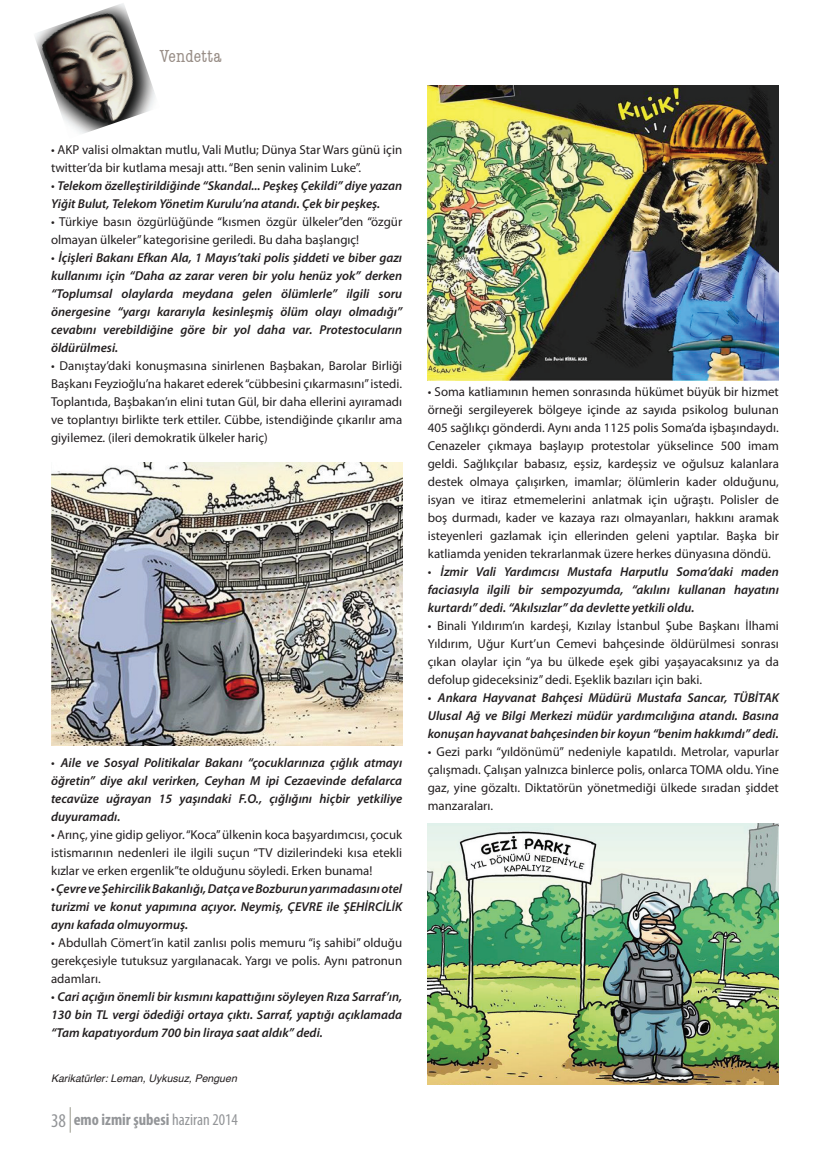
<style>
.page{position:relative;width:830px;height:1170px;background:#fff}
.page>*{position:absolute;margin:0;border:0;box-sizing:border-box;transform-origin:0 0}
.t1{font:condensed 18px "American Typewriter";letter-spacing:.01em;color:#988d86}
.t2{font:700 condensed 16.5px "Myriad Pro";color:#939598}
.t3{font:12.9px/18px "Myriad Pro";color:#231f20;text-align:justify}
.t4{font:italic 600 12.9px/18px "Myriad Pro";color:#231f20;text-align:justify}
.t5{font:italic 10.5px "Helvetica";color:#231f20}
.s1{font-weight:400;font-style:normal}
.s2{font-weight:400;font-size:19.5px}
.s3{font-weight:400}
</style>
<div class="page">
<svg style="left:70px;top:1107px;width:1px;height:25px"></svg>
<img style="left:35px;top:3px;width:120px;height:131px">
<img style="left:427px;top:85px;width:351px;height:295px">
<img style="left:427px;top:823px;width:351px;height:261px">
<img style="left:51px;top:462px;width:351px;height:283px">
<h1 class="t1" style="left:160px;top:42px;width:63px">Vendetta</h1>
<p class="t3" style="left:51px;top:141px;width:352px">• AKP valisi olmaktan mutlu, Vali Mutlu; Dünya Star Wars günü için twitter’da bir kutlama mesajı attı. “Ben senin valinim Luke”.</p>
<p class="t4" style="left:51px;top:177px;width:352px"><span class="s1">•</span> Telekom özelleştirildiğinde “Skandal... Peşkeş Çekildi” diye yazan<br>Yiğit Bulut, Telekom Yönetim Kurulu’na atandı. Çek bir peşkeş.</p>
<p class="t3" style="left:51px;top:213px;width:352px">• Türkiye basın özgürlüğünde “kısmen özgür ülkeler”den “özgür olmayan ülkeler” kategorisine geriledi. Bu daha başlangıç!</p>
<p class="t4" style="left:51px;top:249px;width:352px"><span class="s1">•</span> İçişleri Bakanı Efkan Ala, 1 Mayıs’taki polis şiddeti ve biber gazı kullanımı için “Daha az zarar veren bir yolu henüz yok” derken “Toplumsal olaylarda meydana gelen ölümlerle” ilgili soru önergesine “yargı kararıyla kesinleşmiş ölüm olayı olmadığı” cevabını verebildiğine göre bir yol daha var. Protestocuların öldürülmesi.</p>
<p class="t3" style="left:51px;top:357px;width:352px">• Danıştay’daki konuşmasına sinirlenen Başbakan, Barolar Birliği Başkanı Feyzioğlu’na hakaret ederek “cübbesini çıkarmasını” istedi.<br>Toplantıda, Başbakan’ın elini tutan Gül, bir daha ellerini ayıramadı ve toplantıyı birlikte terk ettiler. Cübbe, istendiğinde çıkarılır ama giyilemez. (ileri demokratik ülkeler hariç)</p>
<p class="t4" style="left:51px;top:753px;width:352px"><span class="s1">•</span> Aile ve Sosyal Politikalar Bakanı “çocuklarınıza çığlık atmayı öğretin” diye akıl verirken, Ceyhan M ipi Cezaevinde defalarca tecavüze uğrayan 15 yaşındaki F.O., çığlığını hiçbir yetkiliye duyuramadı.</p>
<p class="t3" style="left:51px;top:825px;width:352px">• Arınç, yine gidip geliyor. “Koca” ülkenin koca başyardımcısı, çocuk istismarının nedenleri ile ilgili suçun “TV dizilerindeki kısa etekli kızlar ve erken ergenlik”te olduğunu söyledi. Erken bunama!</p>
<p class="t4" style="left:51px;top:878px;width:352px"><span class="s1">•</span> Çevre ve Şehircilik Bakanlığı, Datça ve Bozburun yarımadasını otel turizmi ve konut yapımına açıyor. Neymiş, ÇEVRE ile ŞEHİRCİLİK aynı kafada olmuyormuş.</p>
<p class="t3" style="left:51px;top:933px;width:352px">• Abdullah Cömert’in katil zanlısı polis memuru “iş sahibi” olduğu gerekçesiyle tutuksuz yargılanacak. Yargı ve polis. Aynı patronun adamları.</p>
<p class="t4" style="left:51px;top:986px;width:352px"><span class="s1">•</span> Cari açığın önemli bir kısmını kapattığını söyleyen Rıza Sarraf’ın, 130 bin TL vergi ödediği ortaya çıktı. Sarraf, yaptığı açıklamada “Tam kapatıyordum 700 bin liraya saat aldık” dedi.</p>
<p class="t5" style="left:51px;top:1070px;width:187px">Karikatürler: Leman, Uykusuz, Penguen</p>
<p class="t2" style="left:51px;top:1109px;width:188px"><span class="s2">38</span> emo izmir şubesi <span class="s3">haziran 2014</span></p>
<p class="t3" style="left:427px;top:382px;width:352px">• Soma katliamının hemen sonrasında hükümet büyük bir hizmet örneği sergileyerek bölgeye içinde az sayıda psikolog bulunan 405 sağlıkçı gönderdi. Aynı anda 1125 polis Soma’da işbaşındaydı.<br>Cenazeler çıkmaya başlayıp protestolar yükselince 500 imam geldi. Sağlıkçılar babasız, eşsiz, kardeşsiz ve oğulsuz kalanlara destek olmaya çalışırken, imamlar; ölümlerin kader olduğunu, isyan ve itiraz etmemelerini anlatmak için uğraştı. Polisler de boş durmadı, kader ve kazaya razı olmayanları, hakkını aramak isteyenleri gazlamak için ellerinden geleni yaptılar. Başka bir katliamda yeniden tekrarlanmak üzere herkes dünyasına döndü.</p>
<p class="t4" style="left:427px;top:562px;width:352px"><span class="s1">•</span> İzmir Vali Yardımcısı Mustafa Harputlu Soma’daki maden faciasıyla ilgili bir sempozyumda, “akılını kullanan hayatını kurtardı” dedi. “Akılsızlar” da devlette yetkili oldu.</p>
<p class="t3" style="left:427px;top:616px;width:352px">• Binali Yıldırım’ın kardeşi, Kızılay İstanbul Şube Başkanı İlhami Yıldırım, Uğur Kurt’un Cemevi bahçesinde öldürülmesi sonrası çıkan olaylar için “ya bu ülkede eşek gibi yaşayacaksınız ya da defolup gideceksiniz” dedi. Eşeklik bazıları için baki.</p>
<p class="t4" style="left:427px;top:688px;width:352px"><span class="s1">•</span> Ankara Hayvanat Bahçesi Müdürü Mustafa Sancar, TÜBİTAK Ulusal Ağ ve Bilgi Merkezi müdür yardımcılığına atandı. Basına konuşan hayvanat bahçesinden bir koyun “benim hakkımdı” dedi.</p>
<p class="t3" style="left:427px;top:742px;width:352px">• Gezi parkı “yıldönümü” nedeniyle kapatıldı. Metrolar, vapurlar çalışmadı. Çalışan yalnızca binlerce polis, onlarca TOMA oldu. Yine gaz, yine gözaltı. Diktatörün yönetmediği ülkede sıradan şiddet manzaraları.</p>
</div>
